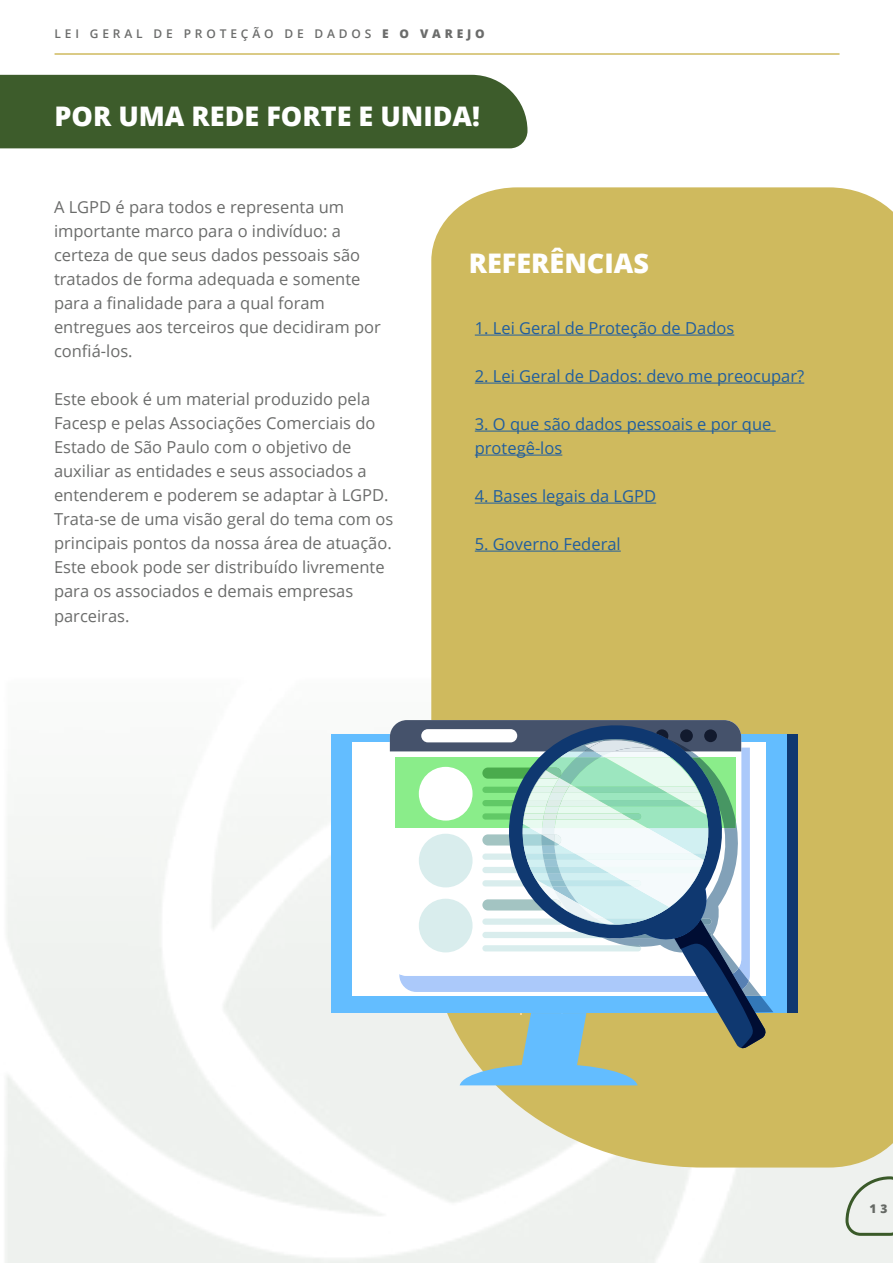
<style>
.page{position:relative;width:893px;height:1263px;background:#fff}
.page>*{position:absolute;margin:0;border:0;box-sizing:border-box;transform-origin:0 0}
.t1{font:800 27px "Open Sans";color:#fff}
.t2{font:16.5px/24px "Open Sans";color:#6b6c6b}
.t3{font:16.5px/24px "Open Sans";color:#215e9e}
.t4{font:600 12px "Open Sans";letter-spacing:.32em;color:#6b6c6b}
.t5{font:800 12px "Open Sans";color:#6b6c6b}
.s1{font-weight:800}
</style>
<div class="page">
<hr style="left:55px;top:53px;width:784px;height:2px;background:#cfba5e">
<img style="left:5px;top:810px;width:888px;height:453px">
<div style="left:0;top:75px;width:527px;height:73px;background:#3d5c2b"></div>
<div style="left:431px;top:187px;width:462px;height:980px;background:#cfba5e"></div>
<hr style="left:475px;top:335px;width:259px;height:1px;background:#215e9e">
<hr style="left:475px;top:383px;width:329px;height:1px;background:#215e9e">
<hr style="left:475px;top:431px;width:301px;height:1px;background:#215e9e">
<hr style="left:475px;top:455px;width:87px;height:1px;background:#215e9e">
<hr style="left:475px;top:503px;width:181px;height:1px;background:#215e9e">
<hr style="left:475px;top:551px;width:146px;height:1px;background:#215e9e">
<div style="left:342px;top:734px;width:455px;height:279px;background:#0f3870"></div>
<div style="left:331px;top:734px;width:455px;height:279px;background:#63bdff"></div>
<div style="left:352px;top:742px;width:413px;height:254px;background:#fff"></div>
<div style="left:494px;top:710px;width:243px;height:10px;background:#cfba5e"></div>
<svg style="left:390px;top:720px;width:383px;height:365px"></svg>
<p class="t4" style="left:55px;top:25px;width:432px">LEI GERAL DE PROTEÇÃO DE DADOS <span class="s1">E O VAREJO</span></p>
<h1 class="t1" style="left:55px;top:96px;width:427px">POR UMA REDE FORTE E UNIDA!</h1>
<p class="t2" style="left:54px;top:195px;width:328px">A LGPD é para todos e representa um importante marco para o indivíduo: a certeza de que seus dados pessoais são tratados de forma adequada e somente para a finalidade para a qual foram entregues aos terceiros que decidiram por confiá-los.</p>
<p class="t2" style="left:54px;top:387px;width:341px">Este ebook é um material produzido pela Facesp e pelas Associações Comerciais do Estado de São Paulo com o objetivo de auxiliar as entidades e seus associados a entenderem e poderem se adaptar à LGPD.<br>Trata-se de uma visão geral do tema com os principais pontos da nossa área de atuação.<br>Este ebook pode ser distribuído livremente para os associados e demais empresas parceiras.</p>
<h1 class="t1" style="left:469px;top:242px;width:182px">REFERÊNCIAS</h1>
<p class="t3" style="left:475px;top:315px;width:261px">1. Lei Geral de Proteção de Dados</p>
<p class="t3" style="left:475px;top:363px;width:331px">2. Lei Geral de Dados: devo me preocupar?</p>
<p class="t3" style="left:475px;top:411px;width:298px">3. O que são dados pessoais e por que protegê-los</p>
<p class="t3" style="left:475px;top:483px;width:183px">4. Bases legais da LGPD</p>
<p class="t3" style="left:475px;top:531px;width:147px">5. Governo Federal</p>
<p class="t5" style="left:869px;top:1199px;width:19px">1 3</p>
</div>
